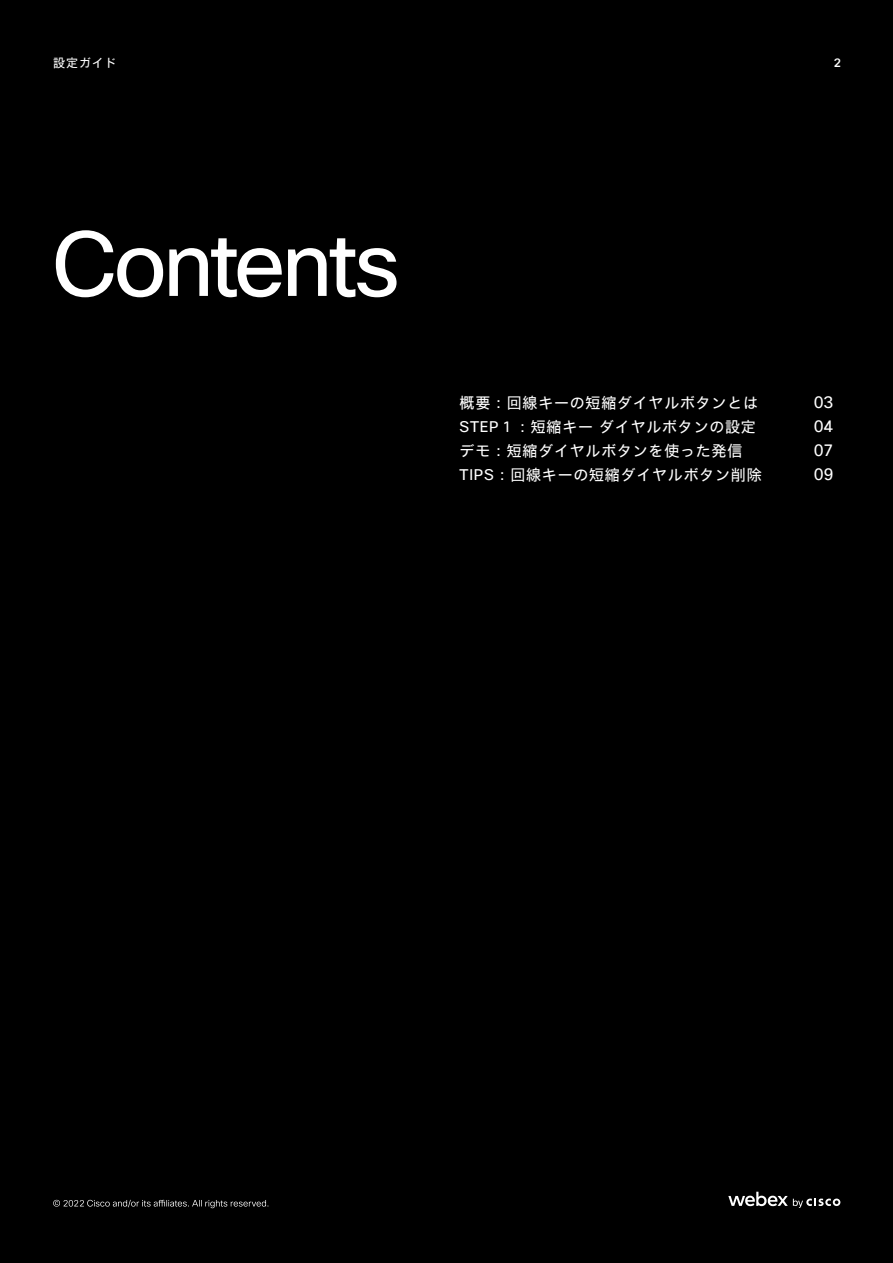
<style>
.page{position:relative;width:893px;height:1263px;background:#000}
.page>*{position:absolute;margin:0;border:0;box-sizing:border-box;transform-origin:0 0}
.t1{font:89.4px "Cisco Sans JPN";letter-spacing:-.045em;color:#fff}
.t2{font:16.5px/24px "Cisco Sans JPN";color:#fff;text-align:justify}
.t3{font:15px/24px "Cisco Sans JPN";letter-spacing:.05em;color:#fff}
.t4{font:12px "Cisco Sans JPN";letter-spacing:.075em;color:#fff}
.t5{font:500 12px "Cisco Sans TT";color:#fff}
</style>
<div class="page">
<svg style="left:53px;top:1200px;width:215px;height:8px"></svg>
<svg style="left:728px;top:1192px;width:112px;height:16px"></svg>
<p class="t4" style="left:53px;top:54px;width:65px">設定ガイド</p>
<p class="t5" style="left:834px;top:55px;width:9px">2</p>
<h1 class="t1" style="left:52px;top:201px;width:350px">Contents</h1>
<p class="t3" style="left:460px;top:391px;width:304px">概要：回線キーの短縮ダイヤルボタンとは<br>STEP１：短縮キー ダイヤルボタンの設定デモ：短縮ダイヤルボタンを使った発信<br>TIPS：回線キーの短縮ダイヤルボタン削除</p>
<p class="t2" style="left:814px;top:390px;width:21px">03<br>04<br>07<br>09</p>
</div>
